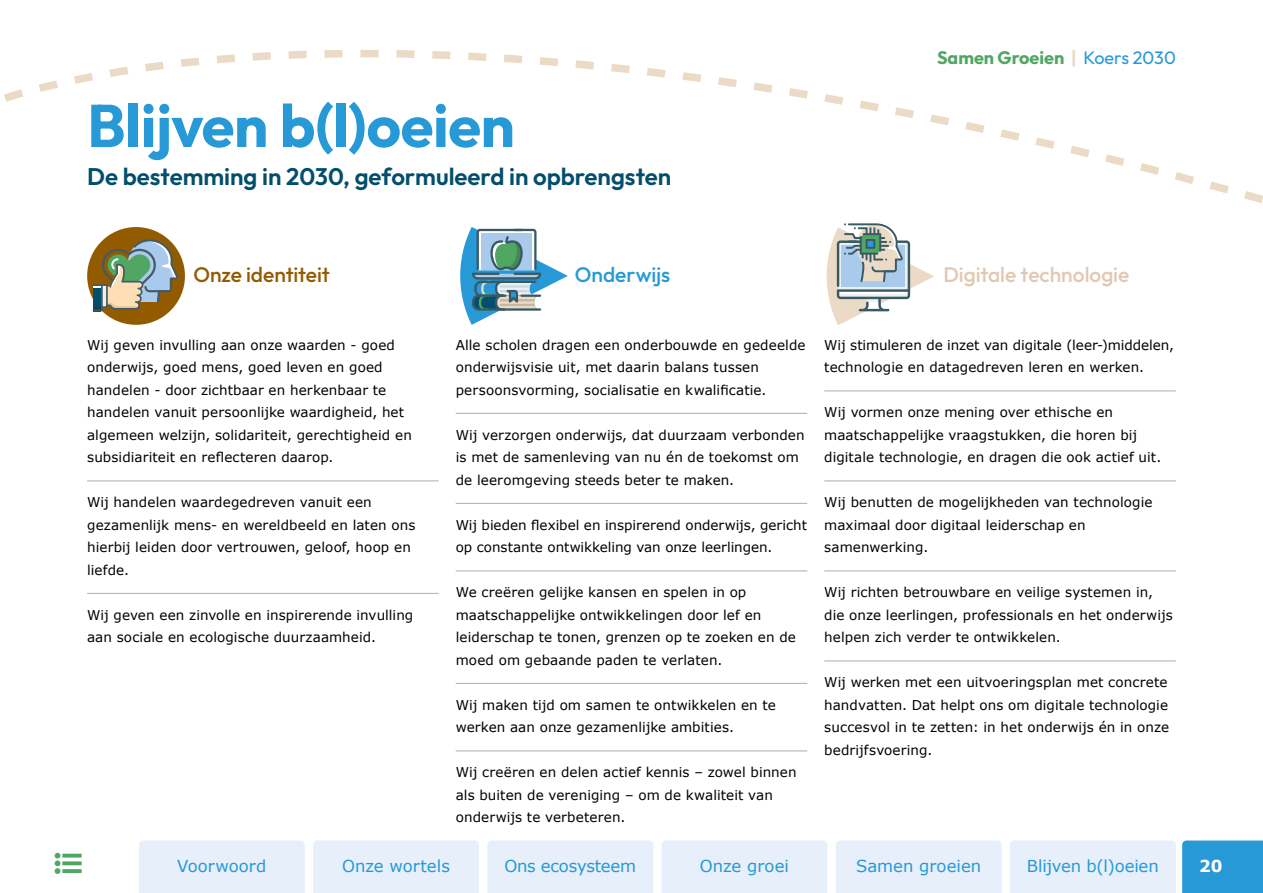
<style>
.page{position:relative;width:1263px;height:893px;background:#fff}
.page>*{position:absolute;margin:0;border:0;box-sizing:border-box;transform-origin:0 0}
.Hoofdstuktitel{font:700 60px "Outfit";letter-spacing:-.01em;color:#2699d6}
.KOP_S{font:600 24px "Outfit";color:#034e6c}
.TUSSENKOP_GROEN{font:500 21px "Outfit";letter-spacing:-.005em;color:#e1c9b1}
.TUSSENKOP_GROEN-2{font:500 21px "Outfit";letter-spacing:-.01em;color:#935b00}
.TUSSENKOP_GROEN-3{font:500 21px "Outfit";color:#2699d6}
.t1{font:700 18px "Outfit";color:#52a663}
.t2{font:16.5px "Verdana";letter-spacing:-.005em;color:#2699d6}
.t3{font:700 16.5px "Verdana";color:#fff}
.BROODTEKST{font:13.5px/22.5px "Verdana";letter-spacing:.005em;color:#000}
.s1{color:#ebdac5}
.s2{font-weight:400;color:#2699d6}
</style>
<div class="page">
<hr style="left:87px;top:480px;width:352px;height:1px;background:#b4b6b9">
<hr style="left:87px;top:593px;width:352px;height:1px;background:#b4b6b9">
<hr style="left:456px;top:413px;width:351px;height:1px;background:#b4b6b9">
<hr style="left:456px;top:503px;width:351px;height:1px;background:#b4b6b9">
<hr style="left:456px;top:570px;width:351px;height:1px;background:#b4b6b9">
<hr style="left:456px;top:683px;width:351px;height:1px;background:#b4b6b9">
<hr style="left:456px;top:750px;width:351px;height:1px;background:#b4b6b9">
<hr style="left:824px;top:390px;width:352px;height:1px;background:#b4b6b9">
<hr style="left:824px;top:480px;width:352px;height:1px;background:#b4b6b9">
<hr style="left:824px;top:570px;width:352px;height:1px;background:#b4b6b9">
<hr style="left:824px;top:660px;width:352px;height:1px;background:#b4b6b9">
<svg style="left:4px;top:50px;width:1259px;height:153px"></svg>
<svg style="left:460px;top:227px;width:108px;height:98px"></svg>
<svg style="left:826px;top:223px;width:108px;height:102px"></svg>
<div style="left:87px;top:227px;width:98px;height:98px;background:#935b00;border-radius:50%"></div>
<svg style="left:93px;top:239px;width:85px;height:72px"></svg>
<div style="left:313px;top:840px;width:166px;height:53px;background:#e7effa"></div>
<div style="left:139px;top:840px;width:166px;height:53px;background:#e7effa"></div>
<div style="left:487px;top:840px;width:166px;height:53px;background:#e7effa"></div>
<div style="left:661px;top:840px;width:166px;height:53px;background:#e7effa"></div>
<div style="left:836px;top:840px;width:165px;height:53px;background:#e7effa"></div>
<div style="left:1010px;top:840px;width:166px;height:53px;background:#e7effa"></div>
<div style="left:1182px;top:840px;width:81px;height:53px;background:#2699d6"></div>
<p class="Hoofdstuktitel" style="left:87px;top:92px;width:429px">Blijven b(l)oeien</p>
<p class="KOP_S" style="left:87px;top:163px;width:586px">De bestemming in 2030, geformuleerd in opbrengsten</p>
<h3 class="t1" style="left:937px;top:47px;width:240px">Samen Groeien <span class="s1">|</span> <span class="s2">Koers 2030</span></h3>
<p class="TUSSENKOP_GROEN-2" style="left:193px;top:263px;width:138px">Onze identiteit</p>
<p class="BROODTEKST" style="left:87px;top:334px;width:326px">Wij geven invulling aan onze waarden - goed onderwijs, goed mens, goed leven en goed handelen - door zichtbaar en herkenbaar te handelen vanuit persoonlijke waardigheid, het algemeen welzijn, solidariteit, gerechtigheid en subsidiariteit en reflecteren daarop.</p>
<p class="BROODTEKST" style="left:87px;top:491px;width:330px">Wij handelen waardegedreven vanuit een gezamenlijk mens- en wereldbeeld en laten ons hierbij leiden door vertrouwen, geloof, hoop en liefde.</p>
<p class="BROODTEKST" style="left:87px;top:604px;width:328px">Wij geven een zinvolle en inspirerende invulling aan sociale en ecologische duurzaamheid.</p>
<p class="TUSSENKOP_GROEN-3" style="left:575px;top:263px;width:97px">Onderwijs</p>
<p class="TUSSENKOP_GROEN" style="left:943px;top:263px;width:187px">Digitale technologie</p>
<p class="BROODTEKST" style="left:456px;top:334px;width:351px">Alle scholen dragen een onderbouwde en gedeelde onderwijsvisie uit, met daarin balans tussen persoonsvorming, socialisatie en kwalificatie.</p>
<p class="BROODTEKST" style="left:456px;top:424px;width:350px">Wij verzorgen onderwijs, dat duurzaam verbonden is met de samenleving van nu én de toekomst om de leeromgeving steeds beter te maken.</p>
<p class="BROODTEKST" style="left:456px;top:514px;width:353px">Wij bieden flexibel en inspirerend onderwijs, gericht op constante ontwikkeling van onze leerlingen.</p>
<p class="BROODTEKST" style="left:456px;top:581px;width:342px">We creëren gelijke kansen en spelen in op maatschappelijke ontwikkelingen door lef en leiderschap te tonen, grenzen op te zoeken en de moed om gebaande paden te verlaten.</p>
<p class="BROODTEKST" style="left:456px;top:694px;width:322px">Wij maken tijd om samen te ontwikkelen en te werken aan onze gezamenlijke ambities.</p>
<p class="BROODTEKST" style="left:456px;top:761px;width:342px">Wij creëren en delen actief kennis – zowel binnen als buiten de vereniging – om de kwaliteit van onderwijs te verbeteren.</p>
<p class="BROODTEKST" style="left:824px;top:334px;width:351px">Wij stimuleren de inzet van digitale (leer-)middelen, technologie en datagedreven leren en werken.</p>
<p class="BROODTEKST" style="left:824px;top:401px;width:338px">Wij vormen onze mening over ethische en maatschappelijke vraagstukken, die horen bij digitale technologie, en dragen die ook actief uit.</p>
<p class="BROODTEKST" style="left:824px;top:491px;width:330px">Wij benutten de mogelijkheden van technologie maximaal door digitaal leiderschap en samenwerking.</p>
<p class="BROODTEKST" style="left:824px;top:581px;width:350px">Wij richten betrouwbare en veilige systemen in, die onze leerlingen, professionals en het onderwijs helpen zich verder te ontwikkelen.</p>
<p class="BROODTEKST" style="left:824px;top:671px;width:346px;text-align:justify">Wij werken met een uitvoeringsplan met concrete handvatten. Dat helpt ons om digitale technologie succesvol in te zetten: in het onderwijs én in onze bedrijfsvoering.</p>
<p class="t2" style="left:177px;top:855px;width:91px">Voorwoord</p>
<p class="t2" style="left:342px;top:855px;width:109px">Onze wortels</p>
<p class="t2" style="left:504px;top:855px;width:133px">Ons ecosysteem</p>
<p class="t2" style="left:700px;top:855px;width:91px">Onze groei</p>
<p class="t2" style="left:856px;top:855px;width:127px">Samen groeien</p>
<p class="t2" style="left:1027px;top:855px;width:133px">Blijven b(l)oeien</p>
<p class="t3" style="left:1199px;top:855px;width:25px">20</p>
</div>
